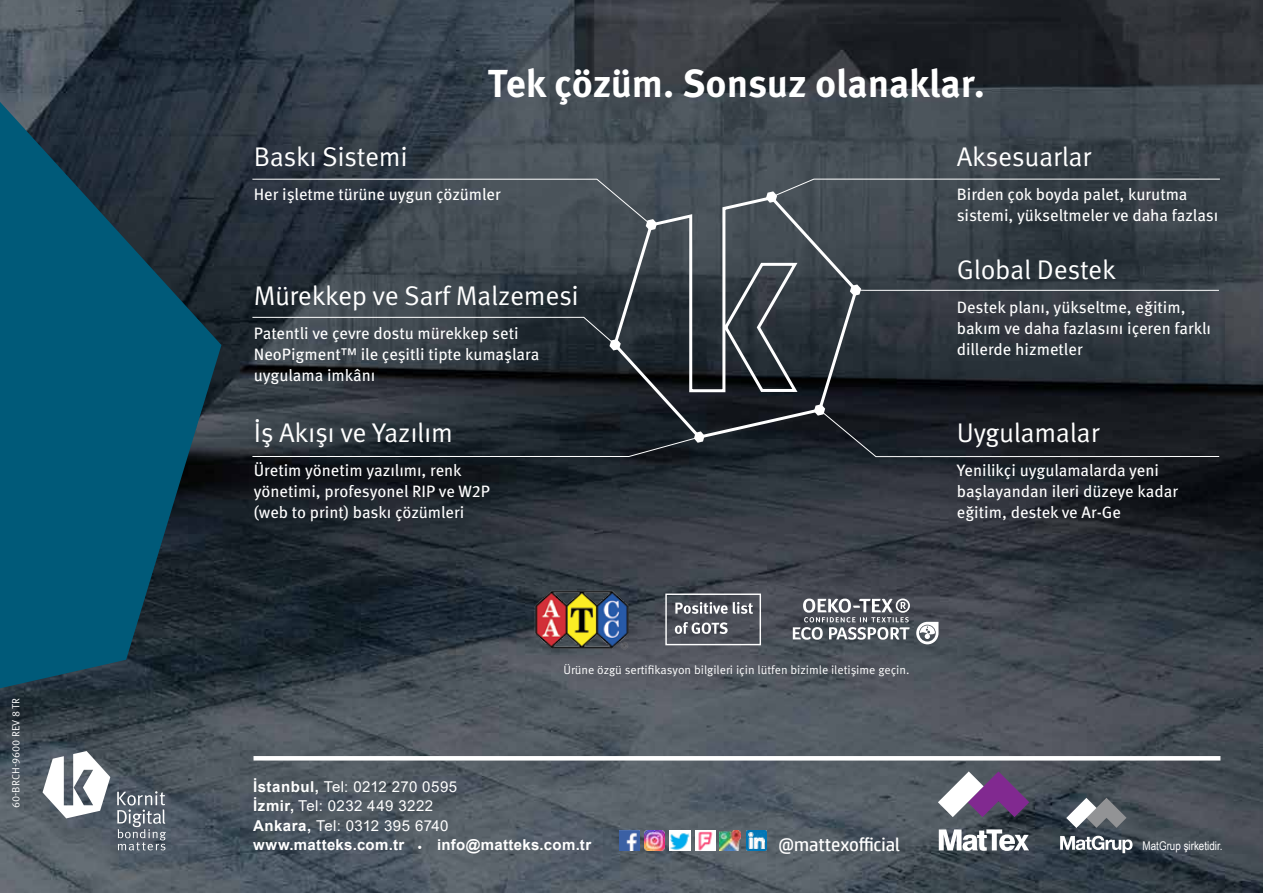
<style>
.page{position:relative;width:1263px;height:893px;background:#fff}
.page>*{position:absolute;margin:0;border:0;box-sizing:border-box;transform-origin:0 0}
.t1{font:700 39px "Meta Pro";letter-spacing:-.005em;color:#fff}
.t2{font:27px "Meta Pro Norm";letter-spacing:-.015em;color:#fff}
.t3{font:18.75px "HP Simplified";color:#fff}
.t4{font:16.5px/21px "Meta Pro";letter-spacing:-.005em;color:#fff}
.t5{font:15px/19.5px "Arial";letter-spacing:.03em;color:#fff}
.t6{font:700 15px "Arial";letter-spacing:.02em;color:#fff}
.t7{font:12px "Meta Pro Norm";color:#fff}
.t8{font:12px "Arial Narrow";color:#fff}
.t9{font:700 12px "Minion Pro";color:#fff}
.t10{font:10.5px "Meta Pro Norm";letter-spacing:.01em;color:#fff}
.s1{font-weight:700}
</style>
<div class="page">
<img style="left:0;top:0;width:1263px;height:893px">
<svg style="left:251px;top:178px;width:969px;height:279px"></svg>
<svg style="left:609px;top:339px;width:3px;height:11px"></svg>
<svg style="left:694px;top:440px;width:11px;height:3px"></svg>
<svg style="left:766px;top:178px;width:454px;height:25px"></svg>
<svg style="left:612px;top:193px;width:247px;height:247px"></svg>
<svg style="left:850px;top:284px;width:11px;height:12px"></svg>
<svg style="left:675px;top:602px;width:78px;height:12px"></svg>
<svg style="left:675px;top:622px;width:53px;height:12px"></svg>
<div style="left:665px;top:593px;width:96px;height:52px;border:1px solid #fff"></div>
<img style="left:534px;top:590px;width:96px;height:59px">
<svg style="left:916px;top:622px;width:22px;height:22px"></svg>
<svg style="left:793px;top:598px;width:117px;height:42px"></svg>
<hr style="left:253px;top:756px;width:967px;height:4px;background:#fff">
<svg style="left:939px;top:829px;width:90px;height:22px"></svg>
<svg style="left:938px;top:771px;width:91px;height:46px"></svg>
<svg style="left:1060px;top:836px;width:72px;height:17px"></svg>
<svg style="left:1066px;top:798px;width:60px;height:30px"></svg>
<img style="left:619px;top:831px;width:20px;height:19px">
<img style="left:644px;top:831px;width:20px;height:19px">
<img style="left:669px;top:831px;width:21px;height:19px">
<img style="left:695px;top:830px;width:20px;height:20px">
<img style="left:720px;top:831px;width:21px;height:19px">
<img style="left:746px;top:831px;width:20px;height:19px">
<svg style="left:117px;top:791px;width:49px;height:59px"></svg>
<svg style="left:43px;top:751px;width:67px;height:67px"></svg>
<svg style="left:0;top:102px;width:221px;height:586px;fill:#005a79"></svg>
<p class="t10" style="left:8px;top:808px;width:111px;rotate:-90deg">60-BRCH-9600 REV 8 TR</p>
<h1 class="t1" style="left:488px;top:53px;width:499px">Tek çözüm. Sonsuz olanaklar.</h1>
<h2 class="t2" style="left:254px;top:136px;width:156px">Baskı Sistemi</h2>
<p class="t4" style="left:254px;top:183px;width:249px">Her işletme türüne uygun çözümler</p>
<h2 class="t2" style="left:254px;top:276px;width:327px">Mürekkep ve Sarf Malzemesi</h2>
<p class="t4" style="left:254px;top:322px;width:287px">Patentli ve çevre dostu mürekkep seti<br>NeoPigment™ ile çeşitli tipte kumaşlara uygulama imkânı</p>
<h2 class="t2" style="left:254px;top:412px;width:201px">İş Akışı ve Yazılım</h2>
<p class="t4" style="left:254px;top:459px;width:238px">Üretim yönetim yazılımı, renk yönetimi, profesyonel RIP ve W P2 (web to print) baskı çözümleri</p>
<h2 class="t2" style="left:957px;top:136px;width:136px">Aksesuarlar</h2>
<p class="t4" style="left:957px;top:183px;width:263px">Birden çok boyda palet, kurutma sistemi, yükseltmeler ve daha fazlası</p>
<h2 class="t2" style="left:957px;top:249px;width:161px">Global Destek</h2>
<p class="t4" style="left:957px;top:296px;width:256px">Destek planı, yükseltme, eğitim, bakım ve daha fazlasını içeren farklı dillerde hizmetler</p>
<h2 class="t2" style="left:957px;top:412px;width:144px">Uygulamalar</h2>
<p class="t4" style="left:957px;top:459px;width:223px">Yenilikçi uygulamalarda yeni başlayandan ileri düzeye kadar eğitim, destek ve Ar-Ge</p>
<p class="t5" style="left:253px;top:777px;width:206px"><span class="s1">İstanbul,</span> Tel: 0212 270 0595<br><span class="s1">İzmir,</span> Tel: 0232 449 3222<br><span class="s1">Ankara,</span> Tel: 0312 395 6740</p>
<p class="t7" style="left:563px;top:660px;width:348px">Ürüne özgü sertifikasyon bilgileri için lütfen bizimle iletişime geçin.</p>
<p class="t6" style="left:253px;top:834px;width:153px">www.matteks.com.tr</p>
<p class="t9" style="left:417px;top:838px;width:6px">•</p>
<p class="t6" style="left:437px;top:834px;width:156px">info@matteks.com.tr</p>
<p class="t3" style="left:778px;top:833px;width:123px">@mattexofficial</p>
<p class="t8" style="left:1143px;top:837px;width:81px">MatGrup şirketidir.</p>
</div>
